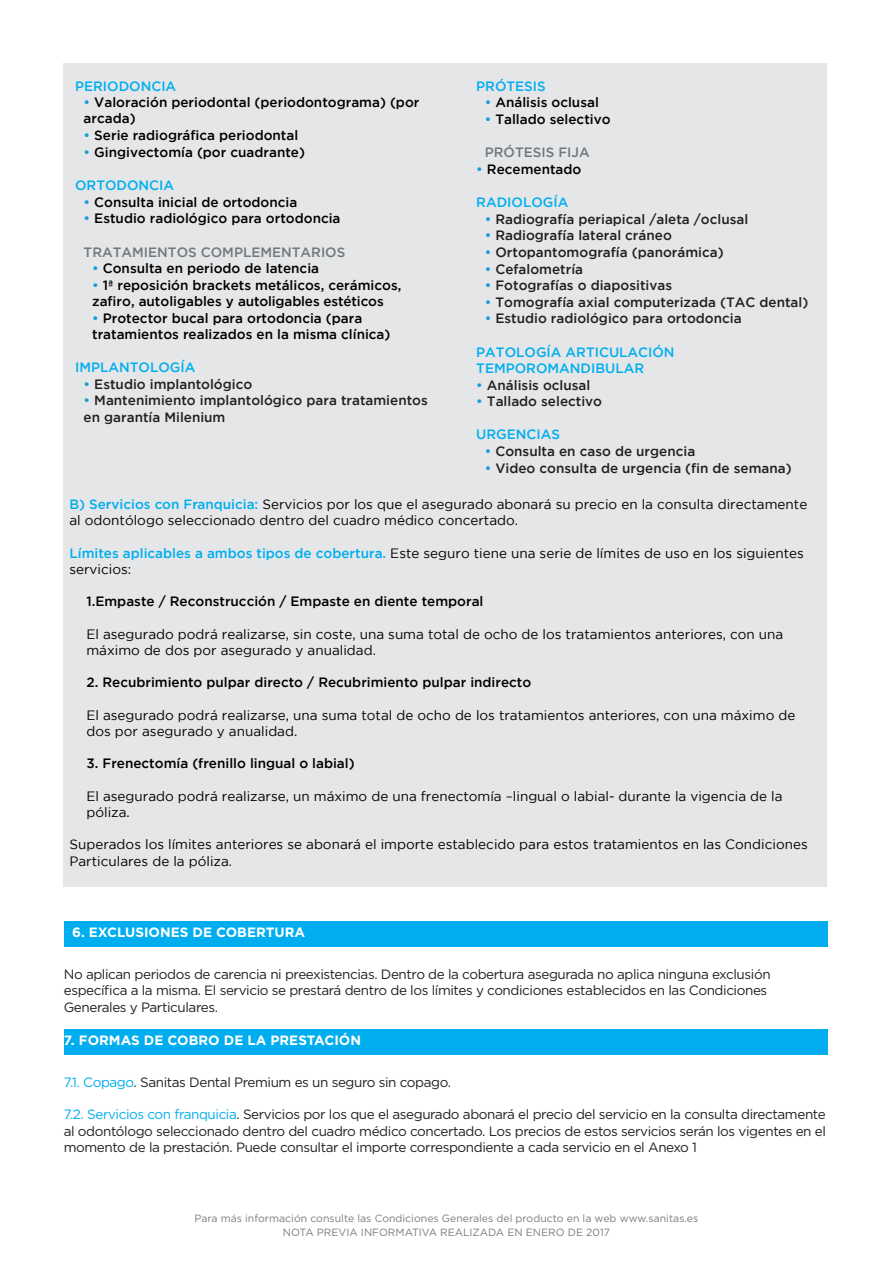
<style>
.page{position:relative;width:893px;height:1263px;background:#fff}
.page>*{position:absolute;margin:0;border:0;box-sizing:border-box;transform-origin:0 0}
.t1{font:13.5px/16.2px "Gotham";color:#000001}
.t2{font:13.5px/16.2px "Gotham";letter-spacing:-.03em;color:#231f20}
.t3{font:500 13.5px/16.2px "Gotham";color:#000001}
.t4{font:500 13.5px/16.2px "Gotham";color:#231f20}
.t5{font:500 13.5px/16.2px "Gotham";color:#00aeef}
.t6{font:700 13.5px "Gotham";color:#fff}
.t7{font:500 13.5px "Gotham";color:#737779}
.t8{font:10.5px/13.5px "Gotham";color:#787c82;text-align:center}
.s1{color:#179dd9}
.s2{font-weight:500;color:#00aeef}
.s3{color:#00aeef}
</style>
<div class="page">
<div style="left:63px;top:64px;width:764px;height:823px;background:#e5e6e7"></div>
<div style="left:64px;top:921px;width:764px;height:26px;background:#00aeef"></div>
<div style="left:64px;top:1029px;width:764px;height:25px;background:#00aeef"></div>
<p class="t5" style="left:476px;top:79px;width:71px">PRÓTESIS</p>
<p class="t3" style="left:485px;top:95px;width:116px"><span class="s1">•</span> Análisis oclusal</p>
<p class="t3" style="left:485px;top:112px;width:127px"><span class="s1">•</span> Tallado selectivo</p>
<p class="t7" style="left:485px;top:147px;width:107px">PRÓTESIS FIJA</p>
<p class="t3" style="left:476px;top:162px;width:107px"><span class="s1">•</span> Recementado</p>
<p class="t5" style="left:476px;top:195px;width:94px">RADIOLOGÍA</p>
<p class="t4" style="left:485px;top:212px;width:265px"><span class="s1">•</span> Radiografía periapical /aleta /oclusal</p>
<p class="t4" style="left:485px;top:228px;width:189px"><span class="s1">•</span> Radiografía lateral cráneo</p>
<p class="t4" style="left:485px;top:245px;width:240px"><span class="s1">•</span> Ortopantomografía (panorámica)</p>
<p class="t4" style="left:485px;top:262px;width:100px"><span class="s1">•</span> Cefalometría</p>
<p class="t4" style="left:485px;top:278px;width:189px"><span class="s1">•</span> Fotografías o diapositivas</p>
<p class="t4" style="left:485px;top:295px;width:325px"><span class="s1">•</span> Tomografía axial computerizada (TAC dental)</p>
<p class="t4" style="left:485px;top:311px;width:258px"><span class="s1">•</span> Estudio radiológico para ortodoncia</p>
<p class="t5" style="left:476px;top:345px;width:200px">PATOLOGÍA ARTICULACIÓN<br>TEMPOROMANDIBULAR</p>
<p class="t4" style="left:476px;top:378px;width:116px"><span class="s1">•</span> Análisis oclusal</p>
<p class="t4" style="left:476px;top:394px;width:127px"><span class="s1">•</span> Tallado selectivo</p>
<p class="t5" style="left:476px;top:427px;width:85px">URGENCIAS</p>
<p class="t4" style="left:485px;top:444px;width:212px"><span class="s1">•</span> Consulta en caso de urgencia</p>
<p class="t4" style="left:485px;top:461px;width:308px"><span class="s1">•</span> Video consulta de urgencia (fin de semana)</p>
<p class="t1" style="left:69px;top:497px;width:739px"><span class="s2">B) Servicios con Franquicia:</span> Servicios por los que el asegurado abonará su precio en la consulta directamente al odontólogo seleccionado dentro del cuadro médico concertado.</p>
<p class="t1" style="left:69px;top:546px;width:736px"><span class="s2">Límites aplicables a ambos tipos de cobertura.</span> Este seguro tiene una serie de límites de uso en los siguientes servicios:</p>
<p class="t3" style="left:86px;top:594px;width:398px">1.Empaste / Reconstrucción / Empaste en diente temporal</p>
<p class="t1" style="left:86px;top:627px;width:698px">El asegurado podrá realizarse, sin coste, una suma total de ocho de los tratamientos anteriores, con una máximo de dos por asegurado y anualidad.</p>
<p class="t3" style="left:86px;top:675px;width:446px">2. Recubrimiento pulpar directo / Recubrimiento pulpar indirecto</p>
<p class="t1" style="left:86px;top:708px;width:710px">El asegurado podrá realizarse, una suma total de ocho de los tratamientos anteriores, con una máximo de dos por asegurado y anualidad.</p>
<p class="t3" style="left:86px;top:756px;width:270px">3. Frenectomía (frenillo lingual o labial)</p>
<p class="t1" style="left:86px;top:789px;width:698px">El asegurado podrá realizarse, un máximo de una frenectomía –lingual o labial- durante la vigencia de la póliza.</p>
<p class="t1" style="left:69px;top:837px;width:740px">Superados los límites anteriores se abonará el importe establecido para estos tratamientos en las Condiciones<br>Particulares de la póliza.</p>
<p class="t5" style="left:75px;top:79px;width:103px">PERIODONCIA</p>
<p class="t3" style="left:84px;top:95px;width:337px"><span class="s1">•</span> Valoración periodontal (periodontograma) (por arcada)</p>
<p class="t3" style="left:84px;top:128px;width:216px"><span class="s1">•</span> Serie radiográfica periodontal</p>
<p class="t3" style="left:84px;top:145px;width:223px"><span class="s1">•</span> Gingivectomía (por cuadrante)</p>
<p class="t5" style="left:75px;top:178px;width:101px">ORTODONCIA</p>
<p class="t3" style="left:84px;top:195px;width:215px"><span class="s1">•</span> Consulta inicial de ortodoncia</p>
<p class="t3" style="left:84px;top:211px;width:258px"><span class="s1">•</span> Estudio radiológico para ortodoncia</p>
<p class="t7" style="left:84px;top:247px;width:263px">TRATAMIENTOS COMPLEMENTARIOS</p>
<p class="t3" style="left:92px;top:261px;width:229px"><span class="s1">•</span> Consulta en periodo de latencia</p>
<p class="t3" style="left:92px;top:278px;width:311px"><span class="s1">•</span> 1ª reposición brackets metálicos, cerámicos, zafiro, autoligables y autoligables estéticos</p>
<p class="t3" style="left:92px;top:311px;width:300px"><span class="s1">•</span> Protector bucal para ortodoncia (para tratamientos realizados en la misma clínica)</p>
<p class="t5" style="left:75px;top:360px;width:122px">IMPLANTOLOGÍA</p>
<p class="t4" style="left:84px;top:377px;width:170px"><span class="s1">•</span> Estudio implantológico</p>
<p class="t4" style="left:84px;top:393px;width:346px"><span class="s1">•</span> Mantenimiento implantológico para tratamientos en garantía Milenium</p>
<p class="t6" style="left:72px;top:923px;width:235px">6. EXCLUSIONES DE COBERTURA</p>
<p class="t2" style="left:64px;top:966px;width:708px">No aplican periodos de carencia ni preexistencias. Dentro de la cobertura asegurada no aplica ninguna exclusión específica a la misma. El servicio se prestará dentro de los límites y condiciones establecidos en las Condiciones<br>Generales y Particulares.</p>
<p class="t6" style="left:64px;top:1031px;width:299px">7. FORMAS DE COBRO DE LA PRESTACIÓN</p>
<p class="t2" style="left:64px;top:1074px;width:389px"><span class="s3">7.1. Copago</span>. Sanitas Dental Premium es un seguro sin copago.</p>
<p class="t2" style="left:64px;top:1106px;width:764px;text-align:justify"><span class="s3">7.2. Servicios con franquicia</span>. Servicios por los que el asegurado abonará el precio del servicio en la consulta directamente al odontólogo seleccionado dentro del cuadro médico concertado. Los precios de estos servicios serán los vigentes en el momento de la prestación. Puede consultar el importe correspondiente a cada servicio en el Anexo 1</p>
<p class="t8" style="left:195px;top:1212px;width:505px">Para más información consulte las Condiciones Generales del producto en la web www.sanitas.es<br>NOTA PREVIA INFORMATIVA REALIZADA EN ENERO DE 2017</p>
</div>
